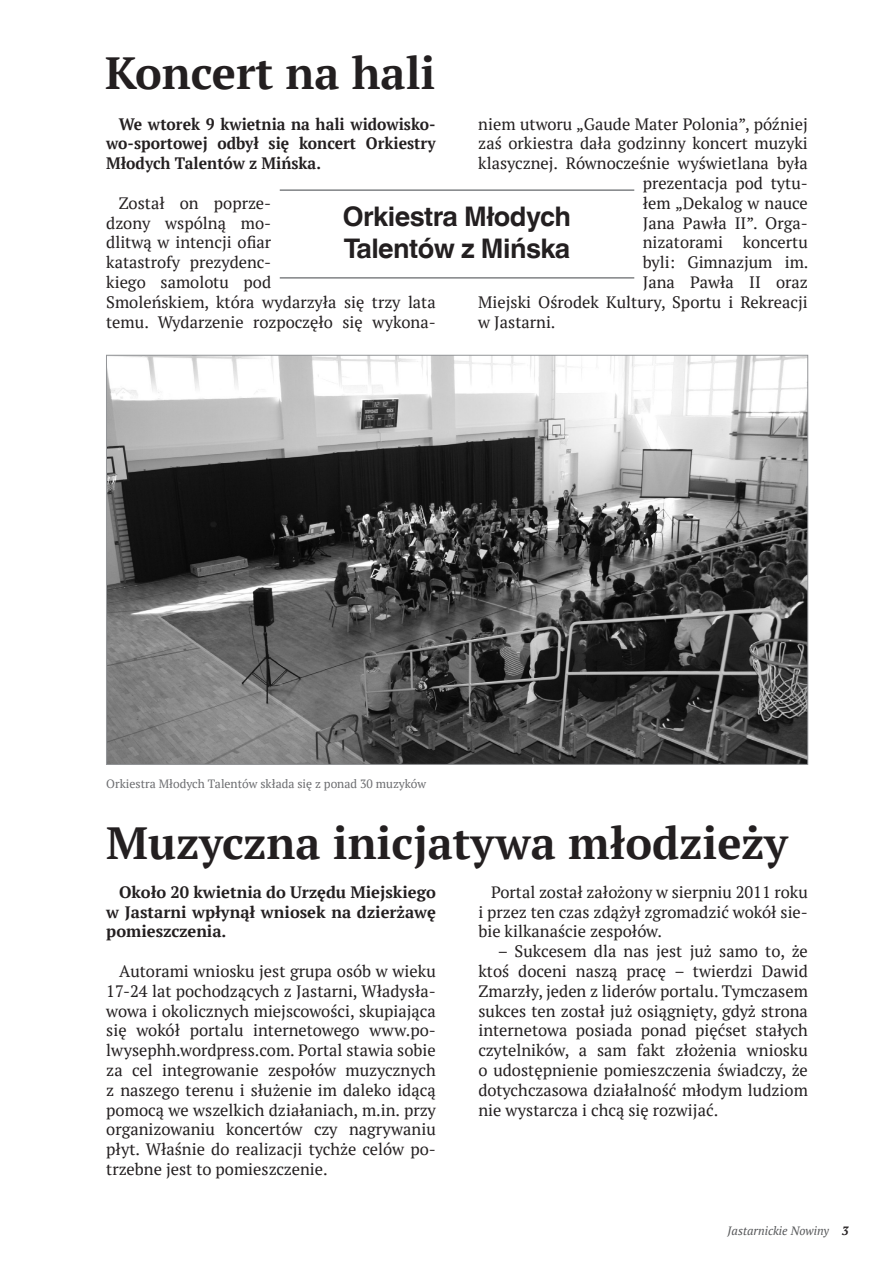
<style>
.page{position:relative;width:893px;height:1263px;background:#fff}
.page>*{position:absolute;margin:0;border:0;box-sizing:border-box;transform-origin:0 0}
.t1{font:700 45px "PT Serif";color:#231f20}
.t2{font:700 27px/32.4px "Helvetica World";letter-spacing:-.02em;color:#231f20}
.t3{font:16.5px/19.8px "PT Serif";color:#231f20;text-align:justify}
.t4{font:700 16.5px/19.8px "PT Serif";color:#231f20;text-align:justify;scale:.95 1}
.t5{font:700 16.5px/19.8px "PT Serif";color:#231f20;text-align:justify}
.t6{font:12px "PT Serif";color:#6c6d70}
.t7{font:italic 12px "PT Serif";color:#57585a}
.s1{font-weight:700;color:#231f20}
</style>
<div class="page">
<hr style="left:280px;top:189px;width:354px;height:2px;background:#808285">
<hr style="left:280px;top:277px;width:354px;height:2px;background:#808285">
<img style="left:108px;top:357px;width:698px;height:406px">
<h1 class="t1" style="left:105px;top:43px;width:332px">Koncert na hali</h1>
<p class="t3" style="left:478px;top:114px;width:331px">niem utworu „Gaude Mater Polonia”, później</p>
<p class="t3" style="left:478px;top:133px;width:331px">zaś orkiestra dała godzinny koncert muzyki</p>
<p class="t3" style="left:478px;top:153px;width:331px">klasycznej. Równocześnie wyświetlana była</p>
<p class="t3" style="left:643px;top:173px;width:167px">prezentacja pod tytu-</p>
<p class="t3" style="left:643px;top:193px;width:167px">łem „Dekalog w nauce</p>
<p class="t3" style="left:643px;top:213px;width:167px">Jana Pawła II”. Orga-</p>
<p class="t3" style="left:643px;top:232px;width:167px">nizatorami koncertu</p>
<p class="t3" style="left:643px;top:252px;width:167px">byli: Gimnazjum im.</p>
<p class="t3" style="left:643px;top:272px;width:167px">Jana Pawła II oraz</p>
<p class="t3" style="left:478px;top:292px;width:331px">Miejski Ośrodek Kultury, Sportu i Rekreacji</p>
<p class="t3" style="left:478px;top:312px;width:79px">w Jastarni.</p>
<p class="t4" style="left:106px;top:114px;width:348px;text-indent:13px">We wtorek 9 kwietnia na hali widowisko&shy;wo-sportowej odbył się koncert Orkiestry Młodych Talentów z Mińska.</p>
<p class="t3" style="left:106px;top:193px;width:331px;text-align:left;text-indent:13px">Został on poprze-<br>dzony wspólną mo-<br>dlitwą w intencji ofiar<br>katastrofy prezydenc-<br>kiego samolotu pod<br>Smoleńskiem, która wydarzyła się trzy lata temu. Wydarzenie rozpoczęło się wykona-</p>
<h2 class="t2" style="left:343px;top:200px;width:230px">Orkiestra Młodych<br>Talentów z Mińska</h2>
<p class="t6" style="left:106px;top:775px;width:321px">Orkiestra Młodych Talentów składa się z ponad 30 muzyków</p>
<h1 class="t1" style="left:106px;top:813px;width:683px">Muzyczna inicjatywa młodzieży</h1>
<p class="t3" style="left:478px;top:882px;width:331px;text-indent:13px">Portal został założony w sierpniu 2011 roku i przez ten czas zdążył zgromadzić wokół sie&shy;bie kilkanaście zespołów.</p>
<p class="t3" style="left:478px;top:941px;width:331px;text-indent:19px">– Sukcesem dla nas jest już samo to, że ktoś doceni naszą pracę – twierdzi Dawid Zmarzły, jeden z liderów portalu. Tymczasem sukces ten został już osiągnięty, gdyż strona internetowa posiada ponad pięćset stałych czytelników, a sam fakt złożenia wniosku o udostępnienie pomieszczenia świadczy, że dotychczasowa działalność młodym ludziom nie wystarcza i chcą się rozwijać.</p>
<p class="t5" style="left:106px;top:882px;width:331px;text-indent:13px">Około 20 kwietnia do Urzędu Miejskiego w Jastarni wpłynął wniosek na dzierżawę pomieszczenia.</p>
<p class="t3" style="left:106px;top:961px;width:331px;text-indent:13px">Autorami wniosku jest grupa osób w wieku 17-24 lat pochodzących z Jastarni, Władysła&shy;wowa i okolicznych miejscowości, skupiająca się wokół portalu internetowego www.po&shy;lwysephh.wordpress.com. Portal stawia sobie za cel integrowanie zespołów muzycznych z naszego terenu i służenie im daleko idącą pomocą we wszelkich działaniach, m.in. przy organizowaniu koncertów czy nagrywaniu płyt. Właśnie do realizacji tychże celów po&shy;trzebne jest to pomieszczenie.</p>
<p class="t7" style="left:728px;top:1223px;width:122px">Jastarnickie Nowiny <span class="s1">3</span></p>
</div>
